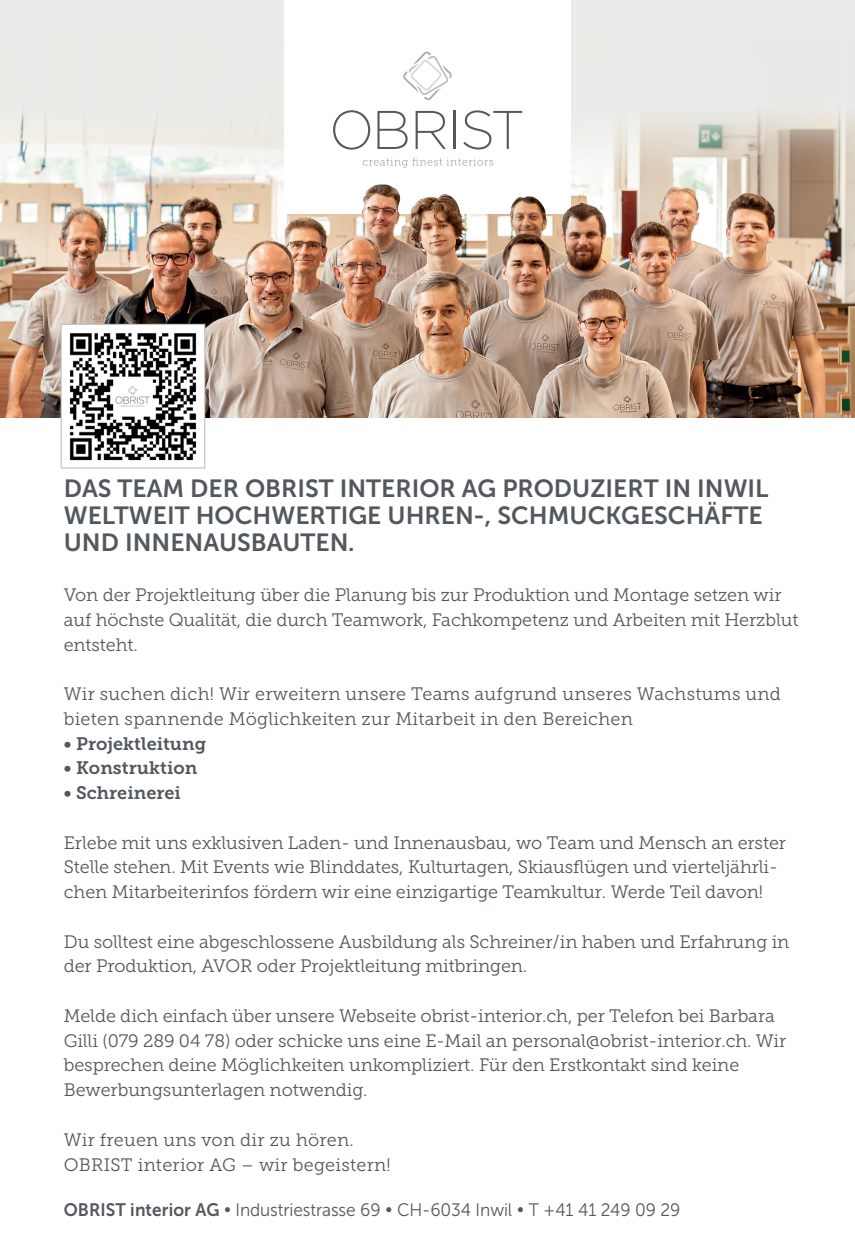
<style>
.page{position:relative;width:855px;height:1257px;background:#fff}
.page>*{position:absolute;margin:0;border:0;box-sizing:border-box;transform-origin:0 0}
.t1{font:24.75px/27px "Museo Sans 700";color:#52585d}
.t2{font:18px/24.8px "Museo Slab 300";letter-spacing:-.005em;color:#52585d}
.t3{font:18px/24.8px "Museo Slab 300";letter-spacing:.015em;color:#52585d}
.t4{font:18px "Museo Sans 300";letter-spacing:-.005em;color:#52585d;scale:.96 1}
.t5{font:18px "Museo Slab 700";letter-spacing:.005em;color:#52585d}
.s1{font-family:"Museo Sans 700"}
</style>
<div class="page">
<div style="left:0;top:0;width:855px;height:418px;background:#eaece9"></div>
<img style="left:0;top:41px;width:855px;height:377px">
<div style="left:284px;top:0;width:286px;height:213px;background:#fff"></div>
<svg style="left:333px;top:110px;width:37px;height:40px"></svg>
<svg style="left:377px;top:111px;width:30px;height:38px"></svg>
<svg style="left:415px;top:111px;width:31px;height:38px"></svg>
<hr style="left:454px;top:111px;width:2px;height:38px;background:#52585d">
<svg style="left:463px;top:110px;width:59px;height:39px"></svg>
<svg style="left:403px;top:52px;width:49px;height:48px"></svg>
<svg style="left:363px;top:158px;width:130px;height:10px"></svg>
<div style="left:61px;top:324px;width:144px;height:144px;background:#fff"></div>
<img style="left:69px;top:333px;width:128px;height:128px">
<div style="left:61px;top:324px;width:144px;height:144px;border:1px solid #bfc1bc"></div>
<p class="t1" style="left:64px;top:475px;width:706px">DAS TEAM DER OBRIST INTERIOR AG PRODUZIERT IN INWIL<br>WELTWEIT HOCHWERTIGE UHREN-, SCHMUCKGESCHÄFTE</p>
<p class="t1" style="left:64px;top:529px;width:292px">UND INNENAUSBAUTEN.</p>
<p class="t2" style="left:64px;top:582px;width:736px">Von der Projektleitung über die Planung bis zur Produktion und Montage setzen wir auf höchste Qualität, die durch Teamwork, Fachkompetenz und Arbeiten mit Herzblut entsteht.</p>
<p class="t3" style="left:64px;top:681px;width:719px">Wir suchen dich! Wir erweitern unsere Teams aufgrund unseres Wachstums und bieten spannende Möglichkeiten zur Mitarbeit in den Bereichen</p>
<p class="t5" style="left:64px;top:733px;width:144px">• Projektleitung</p>
<p class="t5" style="left:64px;top:758px;width:135px">• Konstruktion</p>
<p class="t5" style="left:64px;top:782px;width:119px">• Schreinerei</p>
<p class="t2" style="left:64px;top:830px;width:723px">Erlebe mit uns exklusiven Laden- und Innenausbau, wo Team und Mensch an erster<br>Stelle stehen. Mit Events wie Blinddates, Kulturtagen, Skiausflügen und vierteljährli&shy;chen Mitarbeiterinfos fördern wir eine einzigartige Teamkultur. Werde Teil davon!</p>
<p class="t2" style="left:64px;top:929px;width:727px">Du solltest eine abgeschlossene Ausbildung als Schreiner/in haben und Erfahrung in der Produktion, AVOR oder Projektleitung mitbringen.</p>
<p class="t2" style="left:64px;top:1003px;width:724px">Melde dich einfach über unsere Webseite obrist-interior.ch, per Telefon bei Barbara Gilli (079 289 04 78) oder schicke uns eine E-Mail an personal@obrist-interior.ch. Wir besprechen deine Möglichkeiten unkompliziert. Für den Erstkontakt sind keine Bewerbungsunterlagen notwendig.</p>
<p class="t3" style="left:64px;top:1127px;width:291px">Wir freuen uns von dir zu hören.</p>
<p class="t3" style="left:64px;top:1152px;width:328px">OBRIST interior AG – wir begeistern!</p>
<p class="t4" style="left:64px;top:1199px;width:643px"><span class="s1">OBRIST interior AG</span> • Industriestrasse 69 • CH-6034 Inwil • T + 41 41 249 09 29</p>
</div>
